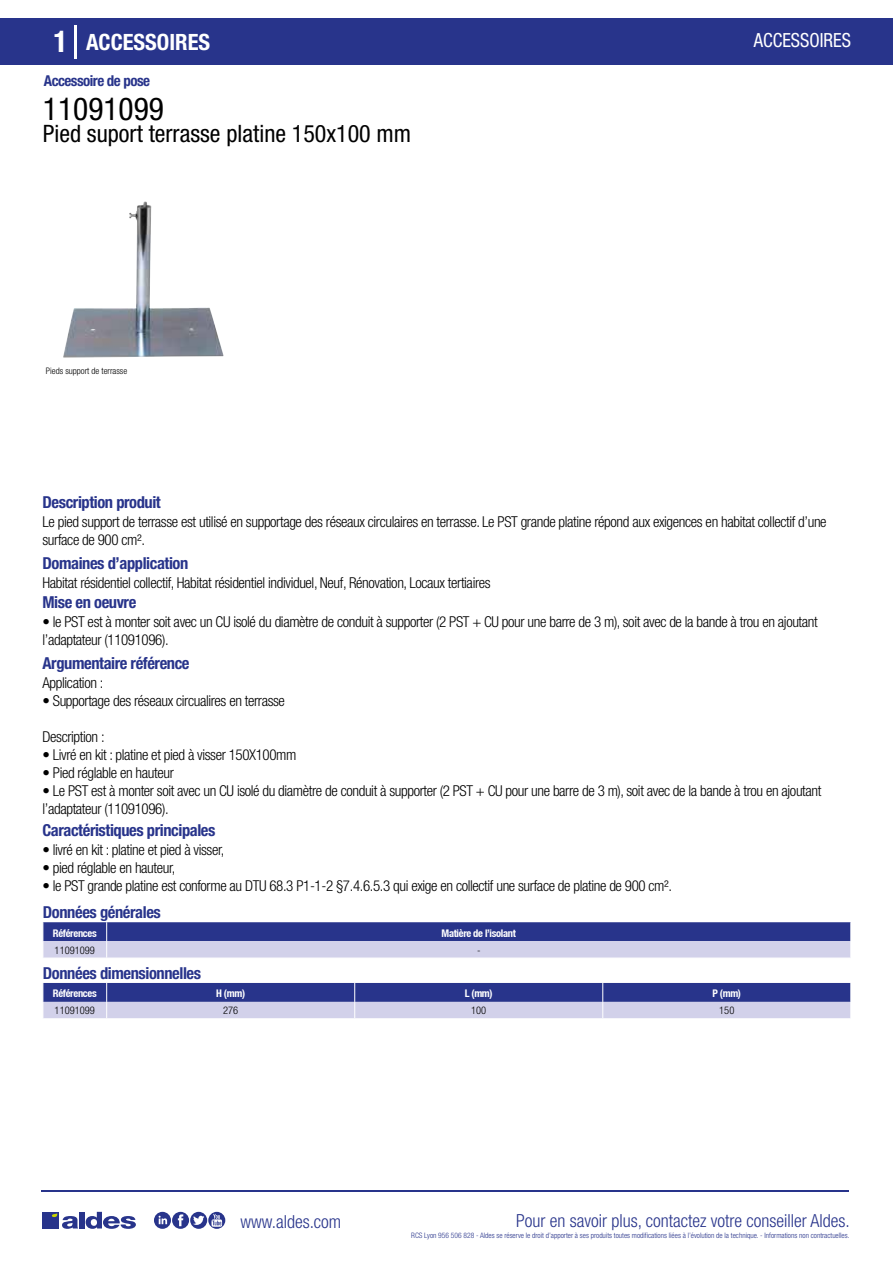
<style>
.page{position:relative;width:893px;height:1263px;background:#fff}
.page>*{position:absolute;margin:0;border:0;box-sizing:border-box;transform-origin:0 0}
.t1{font:condensed 31.5px "Helvetica Neue LT Std";color:#000}
.t2{font:condensed 24px "Helvetica Neue LT Std";color:#000}
.t3{font:700 condensed 22.5px "Helvetica Neue LT Std";color:#fff}
.t4{font:condensed 19.5px "Helvetica Neue LT Std";color:#fff;scale:.95 1}
.t5{font:300 condensed 18px "Helvetica Neue";color:#28348b}
.t6{font:700 condensed 16.5px "Helvetica Neue LT Std";letter-spacing:-.025em;color:#28348b}
.t7{font:300 condensed 15px/18px "Helvetica Neue LT Std";letter-spacing:-.025em;color:#000}
.t8{font:700 condensed 15px "Helvetica Neue LT Std";letter-spacing:-.035em;color:#28348b}
.t9{font:700 condensed 10.5px "Helvetica Neue";letter-spacing:-.03em;color:#fff}
.t10{font:300 condensed 10.5px "Helvetica Neue";color:#000}
.t11{font:300 condensed 9px "Helvetica Neue";color:#000}
.t12{font:300 condensed 7.5px "Helvetica Neue";color:#28348b}
.s1{font-size:30px}
</style>
<div class="page">
<div style="left:0;top:18px;width:893px;height:46px;background:#28348b"></div>
<hr style="left:74px;top:25px;width:2px;height:33px;background:#fff">
<svg style="left:63px;top:201px;width:161px;height:157px"></svg>
<svg style="left:43px;top:922px;width:808px;height:36px;background:#7a80b9"></svg>
<svg style="left:43px;top:983px;width:808px;height:35px;background:#777db7"></svg>
<hr style="left:41px;top:1190px;width:808px;height:1px;background:#28348b">
<svg style="left:154px;top:1212px;width:71px;height:17px"></svg>
<div style="left:42px;top:1212px;width:17px;height:16px;background:#28348b"></div>
<div style="left:79px;top:1212px;width:5px;height:16px;background:#28348b"></div>
<svg style="left:86px;top:1212px;width:50px;height:17px"></svg>
<svg style="left:52px;top:1213px;width:26px;height:16px"></svg>
<h3 class="t3" style="left:54px;top:28px;width:158px"><span class="s1">1</span> ACCESSOIRES</h3>
<h3 class="t4" style="left:754px;top:29px;width:104px">ACCESSOIRES</h3>
<p class="t8" style="left:44px;top:71px;width:108px">Accessoire de pose</p>
<h1 class="t1" style="left:43px;top:91px;width:122px">11091099</h1>
<h2 class="t2" style="left:43px;top:120px;width:370px">Pied suport terrasse platine 150x100 mm</h2>
<p class="t11" style="left:46px;top:365px;width:83px">Pieds support de terrasse</p>
<p class="t6" style="left:43px;top:492px;width:120px">Description produit</p>
<p class="t7" style="left:43px;top:513px;width:786px">Le pied support de terrasse est utilisé en supportage des réseaux circulaires en terrasse. Le PST grande platine répond aux exigences en habitat collectif d’une surface de 900 cm².</p>
<p class="t7" style="left:43px;top:573px;width:450px">Habitat résidentiel collectif, Habitat résidentiel individuel, Neuf, Rénovation, Locaux tertiaires</p>
<p class="t7" style="left:43px;top:613px;width:777px">• le PST est à monter soit avec un CU isolé du diamètre de conduit à supporter (2 PST + CU pour une barre de 3 m), soit avec de la bande à trou en ajoutant l’adaptateur (11091096).</p>
<p class="t6" style="left:43px;top:553px;width:147px">Domaines d’application</p>
<p class="t6" style="left:43px;top:592px;width:95px">Mise en oeuvre</p>
<p class="t6" style="left:43px;top:653px;width:149px">Argumentaire référence</p>
<p class="t7" style="left:43px;top:674px;width:62px">Application :</p>
<p class="t7" style="left:43px;top:692px;width:244px">• Supportage des réseaux circualires en terrasse</p>
<p class="t7" style="left:43px;top:728px;width:64px">Description :</p>
<p class="t7" style="left:43px;top:746px;width:255px">• Livré en kit : platine et pied à visser 150X100mm</p>
<p class="t7" style="left:43px;top:764px;width:133px">• Pied réglable en hauteur</p>
<p class="t7" style="left:43px;top:782px;width:780px">• Le PST est à monter soit avec un CU isolé du diamètre de conduit à supporter (2 PST + CU pour une barre de 3 m), soit avec de la bande à trou en ajoutant l’adaptateur (11091096).</p>
<p class="t6" style="left:43px;top:820px;width:174px">Caractéristiques principales</p>
<p class="t7" style="left:43px;top:841px;width:183px">• livré en kit : platine et pied à visser,</p>
<p class="t7" style="left:43px;top:859px;width:134px">• pied réglable en hauteur,</p>
<p class="t7" style="left:43px;top:877px;width:631px">• le PST grande platine est conforme au DTU 68.3 P1-1-2 §7.4.6.5.3 qui exige en collectif une surface de platine de 900 cm².</p>
<p class="t6" style="left:43px;top:902px;width:119px">Données générales</p>
<p class="t9" style="left:53px;top:927px;width:45px">Références</p>
<p class="t9" style="left:442px;top:927px;width:76px">Matière de l’isolant</p>
<p class="t10" style="left:55px;top:944px;width:42px">11091099</p>
<p class="t10" style="left:477px;top:944px;width:5px">-</p>
<p class="t6" style="left:43px;top:963px;width:160px">Données dimensionnelles</p>
<p class="t9" style="left:53px;top:987px;width:45px">Références</p>
<p class="t9" style="left:216px;top:987px;width:30px">H (mm)</p>
<p class="t9" style="left:465px;top:987px;width:29px">L (mm)</p>
<p class="t9" style="left:712px;top:987px;width:30px">P (mm)</p>
<p class="t10" style="left:55px;top:1004px;width:42px">11091099</p>
<p class="t10" style="left:223px;top:1004px;width:17px">276</p>
<p class="t10" style="left:471px;top:1004px;width:17px">100</p>
<p class="t10" style="left:719px;top:1004px;width:17px">150</p>
<p class="t5" style="left:240px;top:1211px;width:102px">www.aldes.com</p>
<p class="t5" style="left:516px;top:1211px;width:335px">Pour en savoir plus, contactez votre conseiller Aldes.</p>
<p class="t12" style="left:411px;top:1230px;width:440px">RCS Lyon 956 506 828 - Aldes se réserve le droit d’apporter à ses produits toutes modifications liées à l’évolution de la technique. - Informations non contractuelles.</p>
</div>
